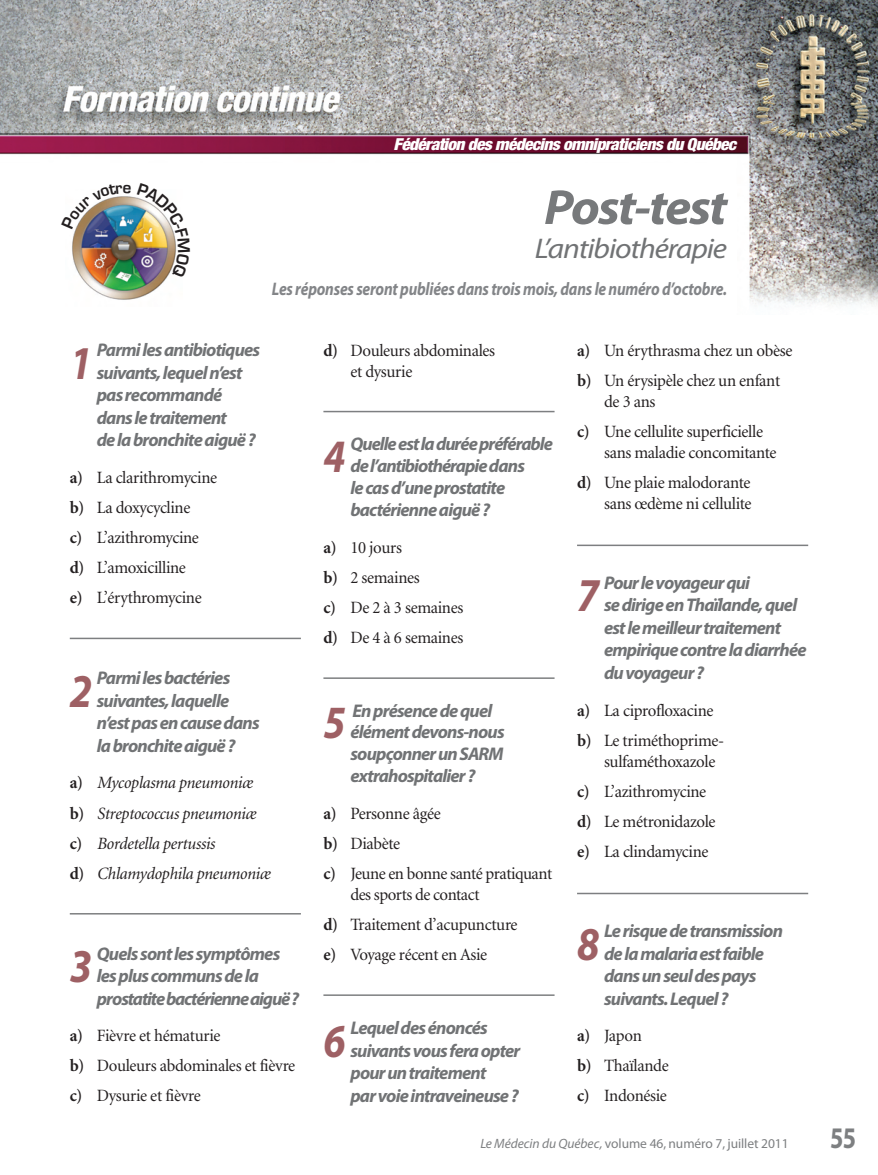
<style>
.page{position:relative;width:878px;height:1175px;background:#fff}
.page>*{position:absolute;margin:0;border:0;box-sizing:border-box;transform-origin:0 0}
.t1{font:italic 700 49.5px "Myriad Pro";letter-spacing:-.035em;color:#77797b;scale:1.05 1}
.t2{font:italic 700 47.25px "Myriad Pro";color:#9e6064;scale:.88 1}
.t3{font:italic 700 46.65px "Myriad Pro";color:#9e6064;scale:.88 1}
.t4{font:italic 700 46.5px "Myriad Pro";color:#9e6064;scale:.87 1}
.t5{font:700 30px "Myriad Pro";color:#7d7f81;scale:.8 1}
.t6{font:italic 28.5px "Myriad Pro";letter-spacing:-.035em;color:#717375;scale:1.1 1}
.t7{font:italic 700 18.3px/22.5px "Myriad Pro";letter-spacing:-.045em;color:#717375}
.t8{font:italic 700 18.15px "Myriad Pro";letter-spacing:-.015em;color:#838588;scale:.85 1}
.t9{font:17.25px/30px "Minion";letter-spacing:-.02em;color:#231f20}
.t10{font:italic 17.25px/30px "Minion";letter-spacing:-.02em;color:#231f20}
.t11{font:italic 900 condensed 16.5px "Helvetica Neue";letter-spacing:-.035em;color:#fff;scale:1.05 1}
.t12{font:13.5px "Myriad Pro";letter-spacing:-.005em;color:#7d7f81}
.s1{font-weight:700}
.s2{font-weight:700;font-style:normal}
.s3{font-style:italic}
</style>
<div class="page">
<img style="left:0;top:0;width:878px;height:307px">
<hr style="left:70px;top:637px;width:231px;height:2px;background:#7d7f81">
<hr style="left:70px;top:913px;width:231px;height:1px;background:#7d7f81">
<hr style="left:323px;top:411px;width:231px;height:1px;background:#7d7f81">
<hr style="left:323px;top:677px;width:231px;height:2px;background:#7d7f81">
<hr style="left:323px;top:994px;width:231px;height:1px;background:#7d7f81">
<hr style="left:577px;top:544px;width:231px;height:2px;background:#7d7f81">
<hr style="left:577px;top:892px;width:231px;height:2px;background:#7d7f81">
<img style="left:65px;top:189px;width:117px;height:117px">
<svg style="left:61px;top:183px;width:70px;height:46px"></svg>
<img style="left:137px;top:183px;width:53px;height:95px">
<p class="t11" style="left:393px;top:138px;width:328px">Fédération des médecins omnipraticiens du Québec</p>
<h1 class="t1" style="left:544px;top:189px;width:176px">Post-test</h1>
<h3 class="t6" style="left:534px;top:237px;width:176px">L’antibiothérapie</h3>
<p class="t8" style="left:272px;top:281px;width:537px">Les réponses seront publiées dans trois mois, dans le numéro d’octobre.</p>
<h2 class="t2" style="left:70px;top:345px;width:27px">1</h2>
<p class="t7" style="left:97px;top:340px;width:165px">Parmi les antibiotiques suivants, lequel n’est pas recommandé dans le traitement<br>de la bronchite aiguë ?</p>
<p class="t9" style="left:70px;top:464px;width:149px"><span class="s1">a)</span> La clarithromycine <span class="s1">b)</span> La doxycycline<br><span class="s1">c)</span> L’azithromycine <span class="s1">d)</span> L’amoxicilline<br><span class="s1">e)</span> L’érythromycine</p>
<h2 class="t2" style="left:70px;top:673px;width:27px">2</h2>
<p class="t7" style="left:97px;top:668px;width:164px">Parmi les bactéries suivantes, laquelle n’est pas en cause dans la bronchite aiguë ?</p>
<p class="t10" style="left:70px;top:769px;width:202px"><span class="s2">a)</span> Mycoplasma pneumoniæ <span class="s2">b)</span> Streptococcus pneumoniæ <span class="s2">c)</span> Bordetella pertussis<br><span class="s2">d)</span> Chlamydophila pneumoniæ</p>
<h2 class="t2" style="left:70px;top:948px;width:27px">3</h2>
<p class="t7" style="left:97px;top:943px;width:204px">Quels sont les symptômes les plus communs de la prostatite bactérienne aiguë ?</p>
<p class="t9" style="left:70px;top:1022px;width:227px"><span class="s1">a)</span> Fièvre et hématurie<br><span class="s1">b)</span> Douleurs abdominales et fièvre <span class="s1">c)</span> Dysurie et fièvre</p>
<p class="t9" style="left:577px;top:336px;width:217px"><span class="s1">a)</span> Un érythrasma chez un obèse <span class="s1">b)</span> Un érysipèle chez un enfant</p>
<p class="t9" style="left:577px;top:387px;width:188px;text-indent:27px">de 3 ans<br><span class="s1">c)</span> Une cellulite superficielle</p>
<p class="t9" style="left:577px;top:438px;width:201px;text-indent:27px">sans maladie concomitante <span class="s1">d)</span> Une plaie malodorante</p>
<p class="t9" style="left:604px;top:489px;width:149px">sans œdème ni cellulite</p>
<p class="t9" style="left:350px;top:341px;width:146px;line-height:21px;text-indent:-27px"><span class="s1">d)</span> Douleurs abdominales et dysurie</p>
<h3 class="t3" style="left:323px;top:439px;width:27px">4</h3>
<p class="t7" style="left:350px;top:434px;width:204px;line-height:22px">Quelle est la durée préférable de l’antibiothérapie dans<br>le cas d’une prostatite bactérienne aiguë ?</p>
<p class="t9" style="left:323px;top:534px;width:141px"><span class="s1">a)</span> 10 jours<br><span class="s1">b)</span> 2 semaines<br><span class="s1">c)</span> De 2 à 3 semaines <span class="s1">d)</span> De 4 à 6 semaines</p>
<h2 class="t2" style="left:577px;top:578px;width:27px">7</h2>
<p class="t7" style="left:604px;top:573px;width:204px">Pour le voyageur qui<br>se dirige en Thaïlande, quel est le meilleur traitement empirique contre la diarrhée du voyageur ?</p>
<p class="t9" style="left:577px;top:696px;width:149px"><span class="s1">a)</span> La ciprofloxacine <span class="s1">b)</span> Le triméthoprime-</p>
<p class="t9" style="left:577px;top:747px;width:140px;text-indent:27px">sulfaméthoxazole <span class="s1">c)</span> L’azithromycine <span class="s1">d)</span> Le métronidazole <span class="s1">e)</span> La clindamycine</p>
<h3 class="t4" style="left:323px;top:705px;width:27px">5</h3>
<p class="t7" style="left:350px;top:701px;width:156px;line-height:21.9px">En présence de quel élément devons-nous soupçonner un SARM extrahospitalier ?</p>
<p class="t9" style="left:323px;top:800px;width:230px"><span class="s1">a)</span> Personne âgée<br><span class="s1">b)</span> Diabète<br><span class="s1">c)</span> Jeune en bonne santé pratiquant</p>
<p class="t9" style="left:323px;top:881px;width:196px;text-indent:27px">des sports de contact<br><span class="s1">d)</span> Traitement d’acupuncture <span class="s1">e)</span> Voyage récent en Asie</p>
<h2 class="t2" style="left:577px;top:926px;width:27px">8</h2>
<p class="t7" style="left:604px;top:921px;width:180px">Le risque de transmission de la malaria est faible dans un seul des pays suivants. Lequel ?</p>
<p class="t9" style="left:577px;top:1022px;width:93px"><span class="s1">a)</span> Japon<br><span class="s1">b)</span> Thaïlande <span class="s1">c)</span> Indonésie</p>
<p class="t12" style="left:480px;top:1138px;width:310px"><span class="s3">Le Médecin du Québec,</span> volume 46, numéro 7, juillet 2011</p>
<h2 class="t2" style="left:323px;top:1023px;width:27px">6</h2>
<p class="t7" style="left:350px;top:1018px;width:171px">Lequel des énoncés suivants vous fera opter pour un traitement<br>par voie intraveineuse ?</p>
<h3 class="t5" style="left:830px;top:1126px;width:34px">55</h3>
</div>
